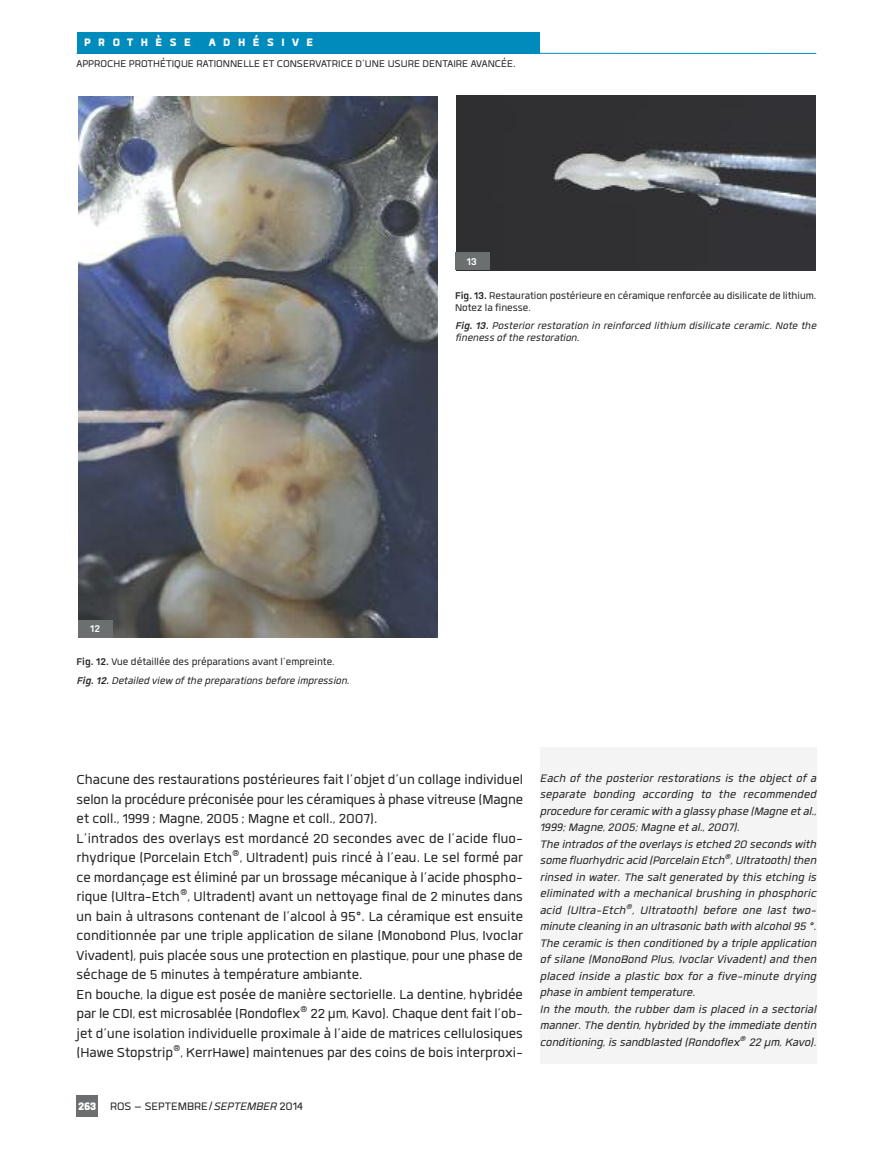
<style>
.page{position:relative;width:893px;height:1149px;background:#fff}
.page>*{position:absolute;margin:0;border:0;box-sizing:border-box;transform-origin:0 0}
.t1{font:18px/19.5px "Quan";color:#272627}
.t2{font:italic 15px/16.5px "Quan";color:#272627}
.t3{font:15px "Quan";color:#272627}
.t4{font:900 15px "Quan";letter-spacing:.5em;color:#fff}
.t5{font:italic 13.5px/18px "Quan";color:#272627}
.t6{font:13.5px/12px "Quan";color:#272627}
.t7{font:700 13.5px "Quan";color:#fff}
.s1{font-weight:700}
.s2{font-weight:700;font-style:normal}
.s3{font-style:normal}
.s4{font-weight:900;color:#fff}
.s5{font-style:italic}
</style>
<div class="page">
<div style="left:77px;top:32px;width:463px;height:21px;background:#008bbd"></div>
<div style="left:540px;top:96px;width:276px;height:967px;background:#f4f4f4"></div>
<div style="left:77px;top:1095px;width:21px;height:21px;background:#6c6f70"></div>
<hr style="left:77px;top:53px;width:739px;height:1px;background:#008bbd">
<div style="left:62px;top:85px;width:770px;height:661px;background:#fff"></div>
<img style="left:78px;top:97px;width:360px;height:540px">
<div style="left:78px;top:620px;width:34px;height:17px;background:#6c6f70"></div>
<img style="left:456px;top:96px;width:359px;height:174px">
<div style="left:455px;top:252px;width:34px;height:17px;background:#6c6f70"></div>
<p class="t4" style="left:84px;top:32px;width:231px">PROTHÈSE ADHÉSIVE</p>
<p class="t6" style="left:77px;top:56px;width:441px">APPROCHE PROTHÉTIQUE RATIONNELLE ET CONSERVATRICE D’UNE USURE DENTAIRE AVANCÉE.</p>
<p class="t7" style="left:467px;top:252px;width:12px">13</p>
<p class="t6" style="left:455px;top:288px;width:363px"><span class="s1">Fig. 13.</span> Restauration postérieure en céramique renforcée au disilicate de lithium.<br>Notez la finesse.</p>
<p class="t5" style="left:455px;top:318px;width:365px;line-height:12px"><span class="s1">Fig. 13.</span> Posterior restoration in reinforced lithium disilicate ceramic. Note the fineness of the restoration.</p>
<p class="t7" style="left:90px;top:619px;width:11px">12</p>
<p class="t5" style="left:77px;top:651px;width:277px"><span class="s2">Fig. 12.</span> <span class="s3">Vue détaillée des préparations avant l’empreinte.<br></span><span class="s1">Fig. 12.</span> Detailed view of the preparations before impression.</p>
<p class="t1" style="left:77px;top:767px;width:448px">Chacune des restaurations postérieures fait l’objet d’un collage individuel selon la procédure préconisée pour les céramiques à phase vitreuse (Magne et coll., 1999 ; Magne, 2005 ; Magne et coll., 2007).<br>L’intrados des overlays est mordancé 20 secondes avec de l’acide fluo&shy;rhydrique (Porcelain Etch<sup>®</sup>, Ultradent) puis rincé à l’eau. Le sel formé par ce mordançage est éliminé par un brossage mécanique à l’acide phospho&shy;rique (Ultra-Etch<sup>®</sup>, Ultradent) avant un nettoyage final de 2 minutes dans un bain à ultrasons contenant de l’alcool à 95°. La céramique est ensuite conditionnée par une triple application de silane (Monobond Plus, Ivoclar Vivadent), puis placée sous une protection en plastique, pour une phase de séchage de 5 minutes à température ambiante.<br>En bouche, la digue est posée de manière sectorielle. La dentine, hybridée par le CDI, est microsablée (Rondoflex<sup>®</sup> 22 µm, Kavo). Chaque dent fait l’ob&shy;jet d’une isolation individuelle proximale à l’aide de matrices cellulosiques (Hawe Stopstrip<sup>®</sup>, KerrHawe) maintenues par des coins de bois interproxi-</p>
<p class="t2" style="left:540px;top:768px;width:278px">Each of the posterior restorations is the object of a separate bonding according to the recommended procedure for ceramic with a glassy phase (Magne et al., 1999; Magne, 2005; Magne et al., 2007).<br>The intrados of the overlays is etched 20 seconds with some fluorhydric acid (Porcelain Etch<sup>®</sup>, Ultratooth) then rinsed in water. The salt generated by this etching is eliminated with a mechanical brushing in phosphoric acid (Ultra-Etch<sup>®</sup>, Ultratooth) before one last two&shy;minute cleaning in an ultrasonic bath with alcohol 95 °.<br>The ceramic is then conditioned by a triple application of silane (MonoBond Plus, Ivoclar Vivadent) and then placed inside a plastic box for a five-minute drying phase in ambient temperature.<br>In the mouth, the rubber dam is placed in a sectorial manner. The dentin, hybrided by the immediate dentin conditioning, is sandblasted (Rondoflex<sup>®</sup> 22 µm, Kavo).</p>
<p class="t3" style="left:78px;top:1095px;width:227px"><span class="s4">263</span> ROS – SEPTEMBRE/<span class="s5">SEPTEMBER</span> 2014</p>
</div>
